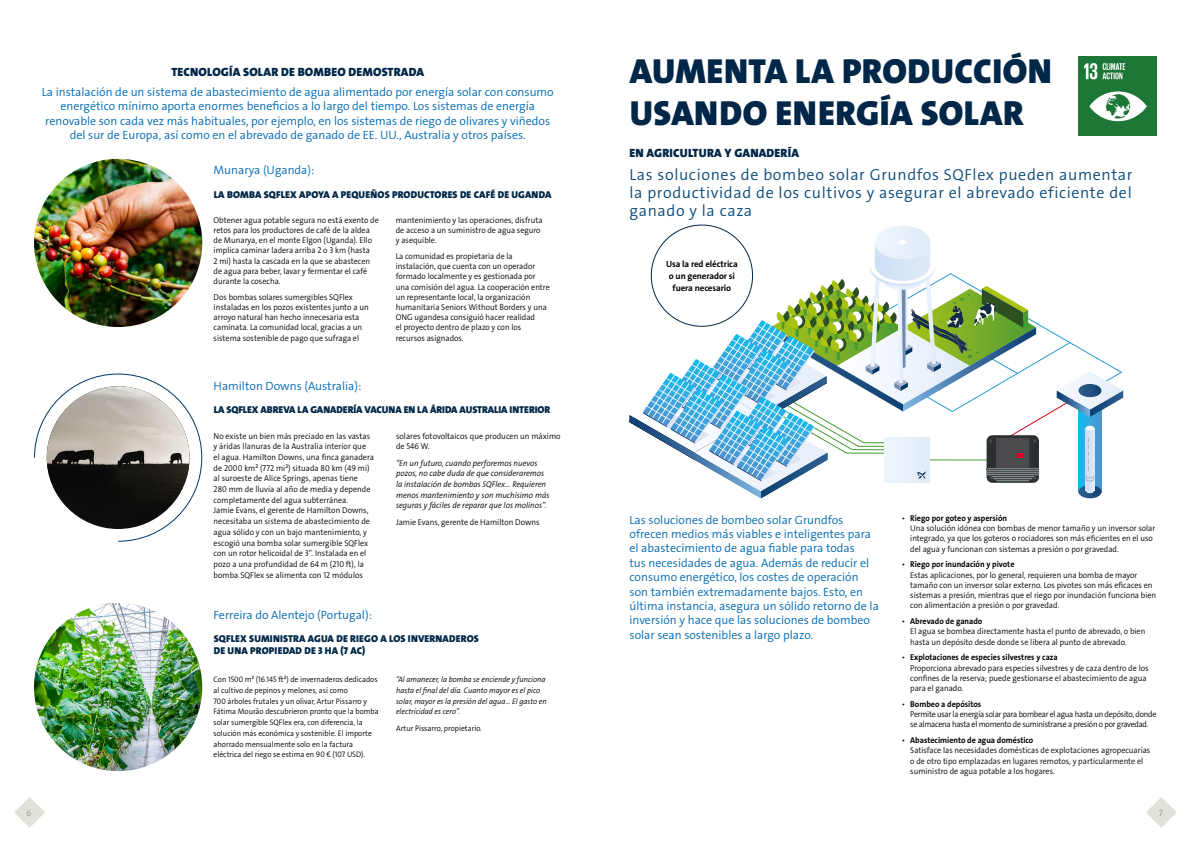
<style>
.page{position:relative;width:1191px;height:842px;background:#fff}
.page>*{position:absolute;margin:0;border:0;box-sizing:border-box;transform-origin:0 0}
.t1{font:35px/42.6px "Grundfos The Sans V2 OT 9 BL";letter-spacing:.015em;color:#002748}
.t2{font:16px/18px "Grundfos The Sans V2 OT 4 SL";letter-spacing:.04em;color:#0c4a79;text-align:justify}
.t3{font:12px/14.4px "Grundfos The Sans V2 OT 4 SL";color:#0069b4}
.t4{font:12px "Grundfos The Sans V2 OT 9 BL";letter-spacing:.015em;color:#002748}
.t5{font:10px/12px "Grundfos The Sans V2 OT 9 BL";letter-spacing:.015em;color:#002748}
.t6{font:10px "Grundfos The Sans V2 OT 9 BL";letter-spacing:-.005em;color:#002748}
.t7{font:9px/12px "Grundfos The Sans V2 OT 7 B";letter-spacing:-.01em;color:#000;text-align:center}
.t8{font:9px "Grundfos The Sans V2 OT 4 SL";color:#969a9c}
.t9{font:8.5px/10.2px "Grundfos The Sans V2 OT 4 SL";color:#000;scale:.95 1}
.t10{font:8.5px/10.7px "Grundfos The Sans V2 OT 4 SL Italic";color:#000;scale:.95 1}
.t11{font:8.5px "Grundfos The Sans V2 OT 7 B";color:#000;scale:.95 1}
.t12{font:8.5px/10.2px "Grundfos The Sans V2 OT 4 SL";letter-spacing:-.03em;color:#000;scale:.94 1}
.t13{font:8px/10.7px "Grundfos The Sans V2 OT 4 SL";color:#000;scale:.95 1}
.t14{font:8px/10.7px "Grundfos The Sans V2 OT 4 SL Italic";color:#000;scale:.95 1}
.s1{font-family:"Grundfos The Sans V2 OT 4 SL"}
</style>
<div class="page">
<svg style="left:1146px;top:797px;width:30px;height:31px"></svg>
<svg style="left:14px;top:797px;width:31px;height:31px"></svg>
<svg style="left:629px;top:226px;width:494px;height:273px"></svg>
<img style="left:1078px;top:57px;width:79px;height:78px">
<svg style="left:34px;top:373px;width:169px;height:169px"></svg>
<img style="left:34px;top:159px;width:168px;height:168px;border-radius:84px">
<div style="left:47px;top:386px;width:142px;height:143px;background:#0d0d0b;border-radius:50%"></div>
<img style="left:47px;top:386px;width:142px;height:133px">
<img style="left:34px;top:603px;width:168px;height:168px;border-radius:84px">
<div style="left:651px;top:225px;width:101px;height:101px;background:#fff;border-radius:50%"></div>
<h3 class="t4" style="left:171px;top:64px;width:254px">TECNOLOGÍA SOLAR DE BOMBEO DEMOSTRADA</h3>
<p class="t3" style="left:42px;top:85px;width:513px;text-align:center">La instalación de un sistema de abastecimiento de agua alimentado por energía solar con consumo energético mínimo aporta enormes beneficios a lo largo del tiempo. Los sistemas de energía renovable son cada vez más habituales, por ejemplo, en los sistemas de riego de olivares y viñedos del sur de Europa, así como en el abrevado de ganado de EE. UU., Australia y otros países.</p>
<h3 class="t3" style="left:214px;top:163px;width:102px">Munarya (Uganda):</h3>
<p class="t5" style="left:214px;top:188px;width:339px">LA BOMBA SQFLEX APOYA A PEQUEÑOS PRODUCTORES DE CAFÉ DE UGANDA</p>
<p class="t9" style="left:214px;top:215px;width:175px">Obtener agua potable segura no está exento de retos para los productores de café de la aldea de Munarya, en el monte Elgon (Uganda). Ello implica caminar ladera arriba 2 o 3 km (hasta<br>2 mi) hasta la cascada en la que se abastecen de agua para beber, lavar y fermentar el café durante la cosecha.</p>
<p class="t9" style="left:214px;top:292px;width:165px">Dos bombas solares sumergibles SQFlex instaladas en los pozos existentes junto a un arroyo natural han hecho innecesaria esta caminata. La comunidad local, gracias a un sistema sostenible de pago que sufraga el</p>
<p class="t9" style="left:396px;top:215px;width:156px">mantenimiento y las operaciones, disfruta de acceso a un suministro de agua seguro y asequible.</p>
<p class="t9" style="left:396px;top:251px;width:163px">La comunidad es propietaria de la instalación, que cuenta con un operador formado localmente y es gestionada por una comisión del agua. La cooperación entre un representante local, la organización humanitaria Seniors Without Borders y una ONG ugandesa consiguió hacer realidad<br>el proyecto dentro de plazo y con los recursos asignados.</p>
<h3 class="t3" style="left:214px;top:378px;width:149px">Hamilton Downs (Australia):</h3>
<p class="t6" style="left:214px;top:403px;width:338px">LA SQFLEX ABREVA LA GANADERÍA VACUNA EN LA ÁRIDA AUSTRALIA INTERIOR</p>
<p class="t9" style="left:214px;top:430px;width:170px;line-height:10.7px">No existe un bien más preciado en las vastas y áridas llanuras de la Australia interior que el agua. Hamilton Downs, una finca ganadera de 2000 km² (772 mi²) situada 80 km (49 mi) al suroeste de Alice Springs, apenas tiene<br>280 mm de lluvia al año de media y depende completamente del agua subterránea.<br>Jamie Evans, el gerente de Hamilton Downs, necesitaba un sistema de abastecimiento de agua sólido y con un bajo mantenimiento, y escogió una bomba solar sumergible SQFlex con un rotor helicoidal de 3”. Instalada en el pozo a una profundidad de 64 m (210 ft), la bomba SQFlex se alimenta con 12 módulos</p>
<p class="t9" style="left:396px;top:430px;width:175px;line-height:10.7px">solares fotovoltaicos que producen un máximo de 546 W.</p>
<p class="t10" style="left:396px;top:457px;width:163px">“En un futuro, cuando perforemos nuevos pozos, no cabe duda de que consideraremos la instalación de bombas SQFlex… Requieren menos mantenimiento y son muchísimo más seguras y fáciles de reparar que los molinos”.</p>
<p class="t9" style="left:396px;top:517px;width:153px">Jamie Evans, gerente de Hamilton Downs</p>
<h3 class="t3" style="left:214px;top:608px;width:160px">Ferreira do Alentejo (Portugal):</h3>
<p class="t5" style="left:214px;top:633px;width:267px">SQFLEX SUMINISTRA AGUA DE RIEGO A LOS INVERNADEROS<br>DE UNA PROPIEDAD DE 3 HA (7 AC)</p>
<p class="t13" style="left:214px;top:674px;width:175px">Con 1500 m² (16.145 ft²) de invernaderos dedicados al cultivo de pepinos y melones, así como<br>700 árboles frutales y un olivar, Artur Pissarro y Fátima Mourão descubrieron pronto que la bomba solar sumergible SQFlex era, con diferencia, la solución más económica y sostenible. El importe ahorrado mensualmente solo en la factura eléctrica del riego se estima en 90 € (107 USD).</p>
<p class="t14" style="left:396px;top:674px;width:160px">“Al amanecer, la bomba se enciende y funciona hasta el final del día. Cuanto mayor es el pico solar, mayor es la presión del agua… El gasto en electricidad es cero”.</p>
<p class="t13" style="left:396px;top:723px;width:92px">Artur Pissarro, propietario.</p>
<h1 class="t1" style="left:630px;top:50px;width:423px">AUMENTA LA PRODUCCIÓN<br>USANDO ENERGÍA SOLAR</h1>
<h3 class="t4" style="left:629px;top:145px;width:171px">EN AGRICULTURA Y GANADERÍA</h3>
<h2 class="t2" style="left:629px;top:166px;width:504px">Las soluciones de bombeo solar Grundfos SQFlex pueden aumentar la productividad de los cultivos y asegurar el abrevado eficiente del ganado y la caza</h2>
<p class="t7" style="left:666px;top:258px;width:73px">Usa la red eléctrica o un generador si fuera necesario</p>
<p class="t3" style="left:629px;top:512px;width:251px">Las soluciones de bombeo solar Grundfos ofrecen medios más viables e inteligentes para el abastecimiento de agua fiable para todas<br>tus necesidades de agua. Además de reducir el consumo energético, los costes de operación son también extremadamente bajos. Esto, en última instancia, asegura un sólido retorno de la inversión y hace que las soluciones de bombeo solar sean sostenibles a largo plazo.</p>
<p class="t11" style="left:901px;top:513px;width:112px"><span class="s1">•</span> Riego por goteo y aspersión</p>
<p class="t9" style="left:910px;top:523px;width:259px">Una solución idónea con bombas de menor tamaño y un inversor solar integrado, ya que los goteros o rociadores son más eficientes en el uso del agua y funcionan con sistemas a presión o por gravedad.</p>
<p class="t11" style="left:901px;top:559px;width:120px"><span class="s1">•</span> Riego por inundación y pivote</p>
<p class="t9" style="left:910px;top:570px;width:260px">Estas aplicaciones, por lo general, requieren una bomba de mayor tamaño con un inversor solar externo. Los pivotes son más eficaces en sistemas a presión, mientras que el riego por inundación funciona bien con alimentación a presión o por gravedad.</p>
<p class="t11" style="left:901px;top:616px;width:86px"><span class="s1">•</span> Abrevado de ganado</p>
<p class="t9" style="left:910px;top:626px;width:249px">El agua se bombea directamente hasta el punto de abrevado, o bien hasta un depósito desde donde se libera al punto de abrevado.</p>
<p class="t11" style="left:901px;top:652px;width:166px"><span class="s1">•</span> Explotaciones de especies silvestres y caza</p>
<p class="t9" style="left:910px;top:663px;width:252px">Proporciona abrevado para especies silvestres y de caza dentro de los confines de la reserva; puede gestionarse el abastecimiento de agua para el ganado.</p>
<p class="t11" style="left:901px;top:698px;width:85px"><span class="s1">•</span> Bombeo a depósitos</p>
<p class="t12" style="left:910px;top:709px;width:263px">Permite usar la energía solar para bombear el agua hasta un depósito, donde se almacena hasta el momento de suministrarse a presión o por gravedad.</p>
<p class="t11" style="left:901px;top:735px;width:140px"><span class="s1">•</span> Abastecimiento de agua doméstico</p>
<p class="t9" style="left:910px;top:745px;width:254px">Satisface las necesidades domésticas de explotaciones agropecuarias o de otro tipo emplazadas en lugares remotos, y particularmente el suministro de agua potable a los hogares.</p>
<p class="t8" style="left:27px;top:807px;width:7px">6</p>
<p class="t8" style="left:1158px;top:807px;width:6px">7</p>
</div>
